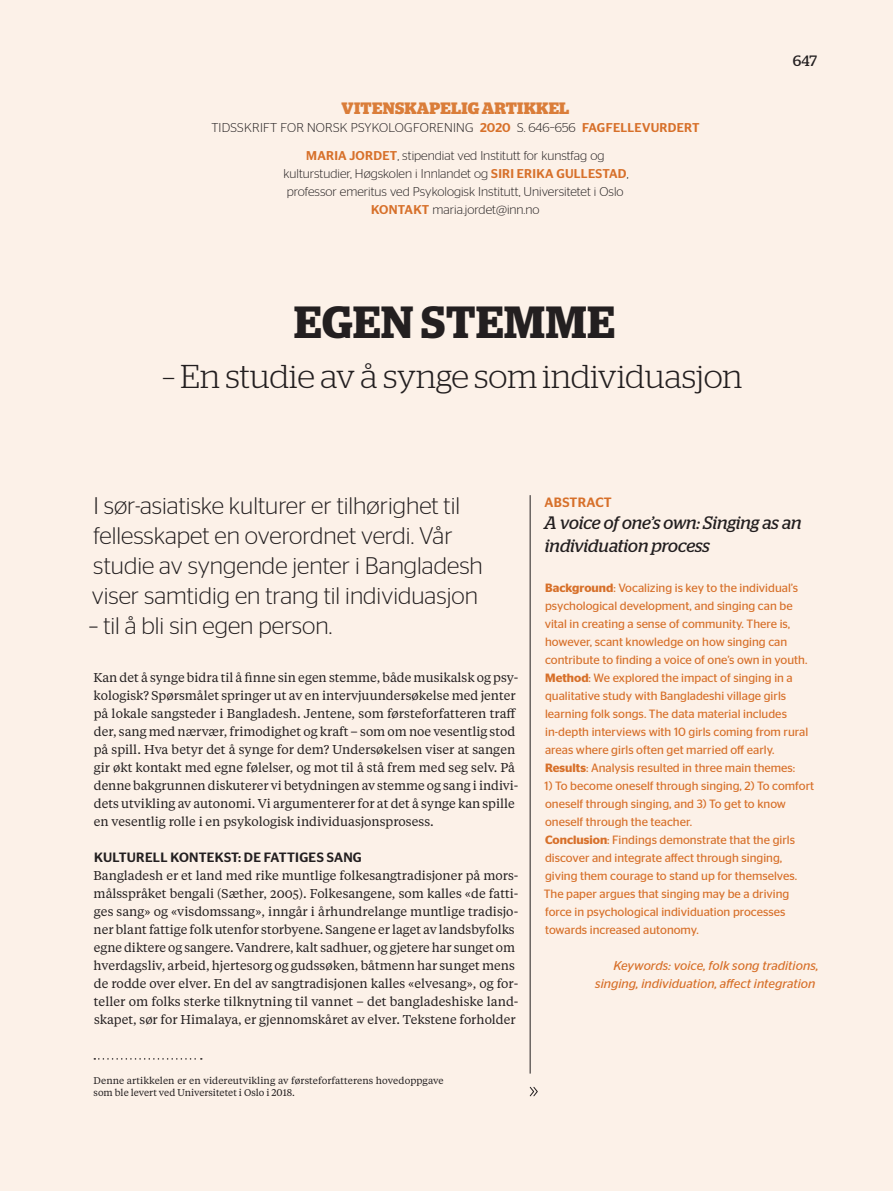
<style>
.page{position:relative;width:893px;height:1191px;background:#fcf1e8}
.page>*{position:absolute;margin:0;border:0;box-sizing:border-box;transform-origin:0 0}
.t1{font:600 45px "Stag";letter-spacing:.02em;color:#231f20}
.t2{font:300 33px "Stag";letter-spacing:-.005em;color:#231f20}
.t3{font:300 24px/30px "Stag Sans";color:#231f20}
.t4{font:italic 18px/22.5px "Stag";color:#231f20}
.t5{font:700 16.5px "Stag";letter-spacing:.02em;color:#da7d39}
.t6{font:15px "Stag";color:#231f20}
.t7{font:500 13.5px "Stag Sans";letter-spacing:.02em;color:#231f20}
.t8{font:500 13.5px "Stag Sans";letter-spacing:.02em;color:#d7702a}
.t9{font:12.75px/18px "Tiempos Text";color:#231f20}
.t10{font:300 12.75px/18px "Stag Sans";color:#231f20;text-align:center}
.t11{font:italic 12.75px/18px "Stag Sans";color:#d7702a;text-align:right}
.t12{font:300 12.75px "Stag Sans";letter-spacing:.02em;color:#231f20}
.t13{font:12px/18px "Stag Sans";color:#d7702a}
.t14{font:9.75px/12.8px "Tiempos Text";letter-spacing:.005em;color:#231f20}
.s1{font-weight:500;color:#d7702a}
.s2{font-weight:600}
</style>
<div class="page">
<hr style="left:530px;top:495px;width:1px;height:578px;background:#231f20">
<svg style="left:530px;top:1086px;width:8px;height:10px"></svg>
<svg style="left:94px;top:1058px;width:108px;height:1px"></svg>
<p class="t5" style="left:342px;top:98px;width:229px">VITENSKAPELIG ARTIKKEL</p>
<p class="t12" style="left:211px;top:120px;width:490px">TIDSSKRIFT FOR NORSK PSYKOLOGFORENING <span class="s1">2020</span> S. 646–656 <span class="s1">FAGFELLEVURDERT</span></p>
<p class="t10" style="left:283px;top:146px;width:347px"><span class="s1">MARIA JORDET</span>, stipendiat ved Institutt for kunstfag og kulturstudier, Høgskolen i Innlandet og <span class="s1">SIRI ERIKA GULLESTAD</span>, professor emeritus ved Psykologisk Institutt, Universitetet i Oslo <span class="s1">KONTAKT</span> maria.jordet@inn.no</p>
<h1 class="t1" style="left:294px;top:295px;width:322px">EGEN STEMME</h1>
<h2 class="t2" style="left:162px;top:358px;width:582px">– En studie av å synge som individuasjon</h2>
<p class="t6" style="left:793px;top:52px;width:26px">647</p>
<h3 class="t3" style="left:92px;top:490px;width:393px">I sør-asiatiske kulturer er tilhørighet til fellesskapet en overordnet verdi. Vår studie av syngende jenter i Bangladesh viser samtidig en trang til individuasjon</h3>
<h3 class="t3" style="left:89px;top:610px;width:245px">– til å bli sin egen person.</h3>
<p class="t9" style="left:93px;top:668px;width:427px">Kan det å synge bidra til å finne sin egen stemme, både musikalsk og psy&shy;kologisk? Spørsmålet springer ut av en intervjuundersøkelse med jenter på lokale sangsteder i Bangladesh. Jentene, som førsteforfatteren traff der, sang med nærvær, frimodighet og kraft – som om noe vesentlig stod på spill. Hva betyr det å synge for dem? Undersøkelsen viser at sangen gir økt kontakt med egne følelser, og mot til å stå frem med seg selv. På denne bakgrunnen diskuterer vi betydningen av stemme og sang i indivi&shy;dets utvikling av autonomi. Vi argumenterer for at det å synge kan spille en vesentlig rolle i en psykologisk individuasjonsprosess.</p>
<p class="t7" style="left:94px;top:849px;width:269px">KULTURELL KONTEKST: DE FATTIGES SANG</p>
<p class="t9" style="left:93px;top:866px;width:427px">Bangladesh er et land med rike muntlige folkesangtradisjoner på mors&shy;målsspråket bengali (Sæther, 2005). Folkesangene, som kalles «de fatti&shy;ges sang» og «visdomssang», inngår i århundrelange muntlige tradisjo&shy;ner blant fattige folk utenfor storbyene. Sangene er laget av landsbyfolks egne diktere og sangere. Vandrere, kalt sadhuer, og gjetere har sunget om hverdagsliv, arbeid, hjertesorg og gudssøken, båtmenn har sunget mens de rodde over elver. En del av sangtradisjonen kalles «elvesang», og for&shy;teller om folks sterke tilknytning til vannet – det bangladeshiske land&shy;skapet, sør for Himalaya, er gjennomskåret av elver. Tekstene forholder</p>
<p class="t14" style="left:94px;top:1073px;width:352px">Denne artikkelen er en videreutvikling av førsteforfatterens hovedoppgave som ble levert ved Universitetet i Oslo i 2018.</p>
<p class="t8" style="left:545px;top:494px;width:69px">ABSTRACT</p>
<h3 class="t4" style="left:544px;top:511px;width:259px">A voice of one’s own: Singing as an individuation process</h3>
<p class="t13" style="left:545px;top:579px;width:265px"><span class="s2">Background</span>: Vocalizing is key to the individual’s psychological development, and singing can be vital in creating a sense of community. There is, however, scant knowledge on how singing can contribute to finding a voice of one’s own in youth.<br><span class="s2">Method</span>: We explored the impact of singing in a qualitative study with Bangladeshi village girls learning folk songs. The data material includes in-depth interviews with 10 girls coming from rural areas where girls often get married off early.<br><span class="s2">Results</span>: Analysis resulted in three main themes:</p>
<p class="t13" style="left:544px;top:777px;width:272px">1) To become oneself through singing, 2) To comfort oneself through singing, and 3) To get to know oneself through the teacher.<br><span class="s2">Conclusion</span>: Findings demonstrate that the girls discover and integrate affect through singing, giving them courage to stand up for themselves.<br>The paper argues that singing may be a driving force in psychological individuation processes towards increased autonomy.</p>
<p class="t11" style="left:595px;top:956px;width:225px">Keywords: voice, folk song traditions, singing, individuation, affect integration</p>
</div>
